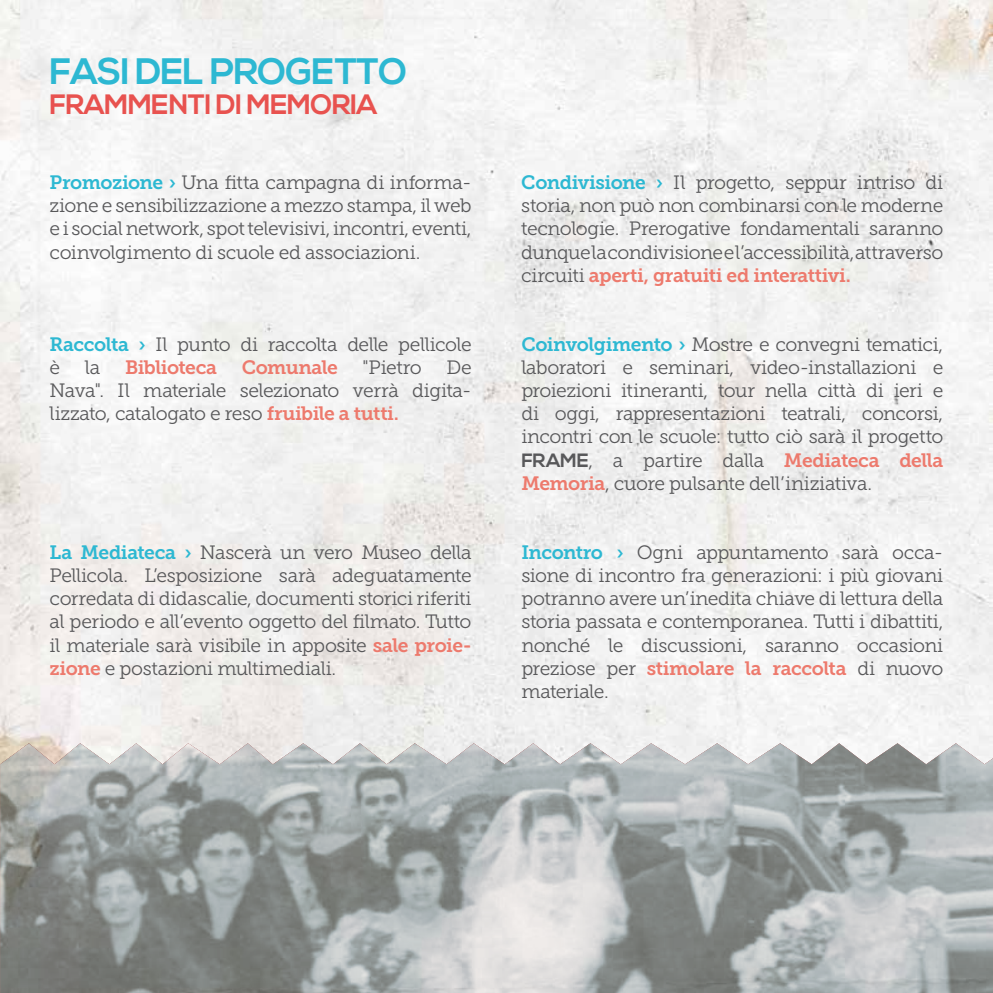
<style>
.page{position:relative;width:993px;height:993px;background:#fff}
.page>*{position:absolute;margin:0;border:0;box-sizing:border-box;transform-origin:0 0}
.t1{font:700 36.75px "Nexa";letter-spacing:-.025em;color:#2db8d2}
.t2{font:700 28px "Nexa";letter-spacing:-.025em;color:#e8524f}
.t3{font:19.25px/23.1px "Museo Slab 300";letter-spacing:-.025em;color:#58585a;text-align:justify}
.t4{font:19.25px "Museo Slab 700";letter-spacing:-.02em;color:#ed7a6d}
.s1{font-family:"Museo Slab 700";color:#2db8d2}
.s2{font-family:"Museo Slab 700";color:#ed7a6d}
.s3{font-family:"Museo Slab 300";color:#58585a}
.s4{font-family:"Nexa";font-weight:700}
</style>
<div class="page">
<img style="left:0;top:0;width:992px;height:743px">
<svg style="left:0;top:743px;width:992px;height:249px;background:#a6abaa"></svg>
<h1 class="t1" style="left:50px;top:50px;width:359px">FASI DEL PROGETTO</h1>
<h2 class="t2" style="left:50px;top:88px;width:329px">FRAMMENTI DI MEMORIA</h2>
<p class="t3" style="left:50px;top:171px;width:423px"><span class="s1">Promozione ›</span> Una fitta campagna di informa&shy;zione e sensibilizzazione a mezzo stampa, il web e i social network, spot televisivi, incontri, eventi, coinvolgimento di scuole ed associazioni.</p>
<p class="t3" style="left:50px;top:333px;width:423px"><span class="s1">Raccolta ›</span> Il punto di raccolta delle pellicole è</p>
<p class="t3" style="left:85px;top:356px;width:17px">la</p>
<p class="t4" style="left:125px;top:356px;width:94px">Biblioteca</p>
<p class="t4" style="left:242px;top:356px;width:98px">Comunale</p>
<p class="t3" style="left:362px;top:356px;width:61px">"Pietro</p>
<p class="t3" style="left:50px;top:356px;width:423px;text-indent:396px">De Nava". Il materiale selezionato verrà digita&shy;lizzato, catalogato e reso <span class="s2">fruibile a tutti.</span></p>
<p class="t3" style="left:50px;top:541px;width:423px"><span class="s1">La Mediateca ›</span> Nascerà un vero Museo della Pellicola. L’esposizione sarà adeguatamente corredata di didascalie, documenti storici riferiti al periodo e all’evento oggetto del filmato. Tutto il materiale sarà visibile in apposite <span class="s2">sale proie&shy;zione</span> e postazioni multimediali.</p>
<p class="t3" style="left:521px;top:171px;width:423px"><span class="s1">Condivisione ›</span> Il progetto, seppur intriso di storia, non può non combinarsi con le moderne tecnologie. Prerogative fondamentali saranno dunque la condivisione e l’accessibilità, attraverso</p>
<p class="t4" style="left:521px;top:264px;width:331px"><span class="s3">circuiti</span> aperti, gratuiti ed interattivi.</p>
<p class="t3" style="left:521px;top:333px;width:423px"><span class="s1">Coinvolgimento ›</span> Mostre e convegni tematici, laboratori e seminari, video-installazioni e proiezioni itineranti, tour nella città di ieri e di oggi, rappresentazioni teatrali, concorsi, incontri con le scuole: tutto ciò sarà il progetto <span class="s4">FRAME</span>, a partire dalla <span class="s2">Mediateca della Memoria</span>, cuore pulsante dell’iniziativa.</p>
<p class="t3" style="left:521px;top:541px;width:423px"><span class="s1">Incontro ›</span> Ogni appuntamento sarà occa&shy;sione di incontro fra generazioni: i più giovani potranno avere un’inedita chiave di lettura della storia passata e contemporanea. Tutti i dibattiti, nonché le discussioni, saranno occasioni</p>
<p class="t4" style="left:521px;top:657px;width:423px"><span class="s3">preziose per</span> stimolare la raccolta <span class="s3">di nuovo</span></p>
<p class="t3" style="left:521px;top:679px;width:89px">materiale.</p>
</div>
